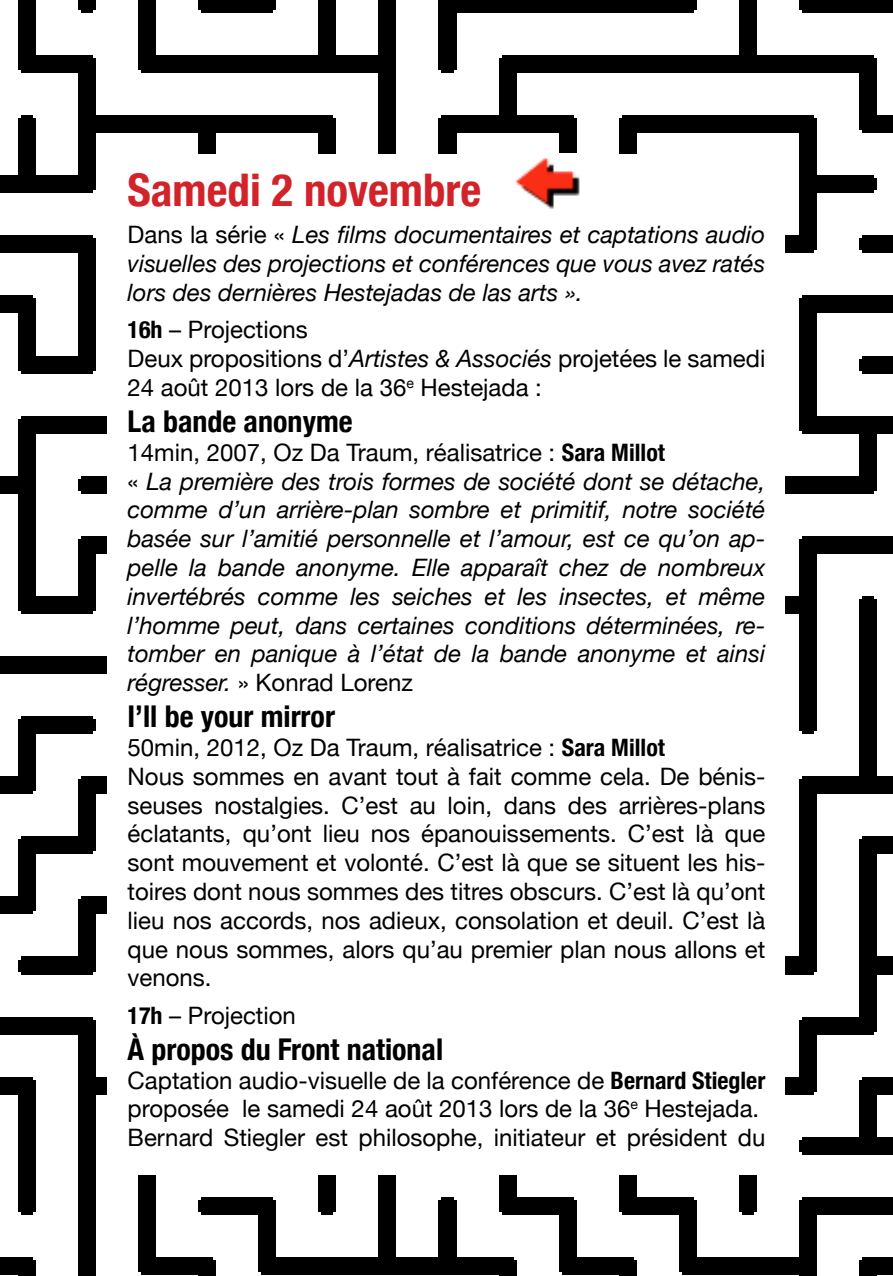
<style>
.page{position:relative;width:893px;height:1276px;background:#fff}
.page>*{position:absolute;margin:0;border:0;box-sizing:border-box;transform-origin:0 0}
.t1{font:700 condensed 45px "Helvetica Neue";color:#d2232a}
.t2{font:700 condensed 30px "Helvetica Neue";color:#000}
.t3{font:24px/28.8px "Helvetica Neue";color:#000}
.t4{font:italic 24px/28.8px "Helvetica Neue";color:#000;text-align:justify}
.s1{font-style:normal}
.s2{font-weight:700;font-stretch:condensed}
.s3{font-style:italic}
.s4{font-weight:700;font-style:normal;font-stretch:condensed}
</style>
<div class="page">
<img style="left:0;top:0;width:893px;height:1276px">
<div style="left:108px;top:154px;width:677px;height:1020px;background:#fff"></div>
<img style="left:515px;top:158px;width:65px;height:51px">
<h1 class="t1" style="left:128px;top:163px;width:355px">Samedi 2 novembre</h1>
<p class="t4" style="left:128px;top:220px;width:639px"><span class="s1">Dans la série «</span> Les films documentaires et captations audio visuelles des projections et conférences que vous avez ratés lors des dernières Hestejadas de las arts ».</p>
<p class="t3" style="left:128px;top:315px;width:639px"><span class="s2">16h</span> – Projections<br>Deux propositions d’<span class="s3">Artistes &amp; Associés</span> projetées le samedi<br>24 août 2013 lors de la 36<sup>e</sup> Hestejada :</p>
<p class="t2" style="left:128px;top:403px;width:227px">La bande anonyme</p>
<p class="t4" style="left:128px;top:437px;width:639px;text-align:left"><span class="s1">14min, 2007, Oz Da Traum, réalisatrice :</span> <span class="s4">Sara Millot<br></span><span class="s1">«</span> La première des trois formes de société dont se détache, comme d’un arrière-plan sombre et primitif, notre société basée sur l’amitié personnelle et l’amour, est ce qu’on ap&shy;pelle la bande anonyme. Elle apparaît chez de nombreux invertébrés comme les seiches et les insectes, et même l’homme peut, dans certaines conditions déterminées, re&shy;tomber en panique à l’état de la bande anonyme et ainsi régresser. <span class="s1">» Konrad Lorenz</span></p>
<p class="t2" style="left:128px;top:698px;width:209px">I’ll be your mirror</p>
<p class="t3" style="left:128px;top:732px;width:639px">50min, 2012, Oz Da Traum, réalisatrice : <span class="s2">Sara Millot<br></span>Nous sommes en avant tout à fait comme cela. De bénis&shy;seuses nostalgies. C’est au loin, dans des arrières-plans éclatants, qu’ont lieu nos épanouissements. C’est là que sont mouvement et volonté. C’est là que se situent les his&shy;toires dont nous sommes des titres obscurs. C’est là qu’ont lieu nos accords, nos adieux, consolation et deuil. C’est là que nous sommes, alors qu’au premier plan nous allons et venons.</p>
<p class="t3" style="left:128px;top:1000px;width:170px"><span class="s2">17h</span> – Projection</p>
<p class="t2" style="left:128px;top:1031px;width:317px">À propos du Front national</p>
<p class="t3" style="left:128px;top:1065px;width:639px">Captation audio-visuelle de la conférence de <span class="s2">Bernard Stiegler </span>proposée le samedi 24 août 2013 lors de la 36<sup>e</sup> Hestejada.<br>Bernard Stiegler est philosophe, initiateur et président du</p>
</div>
